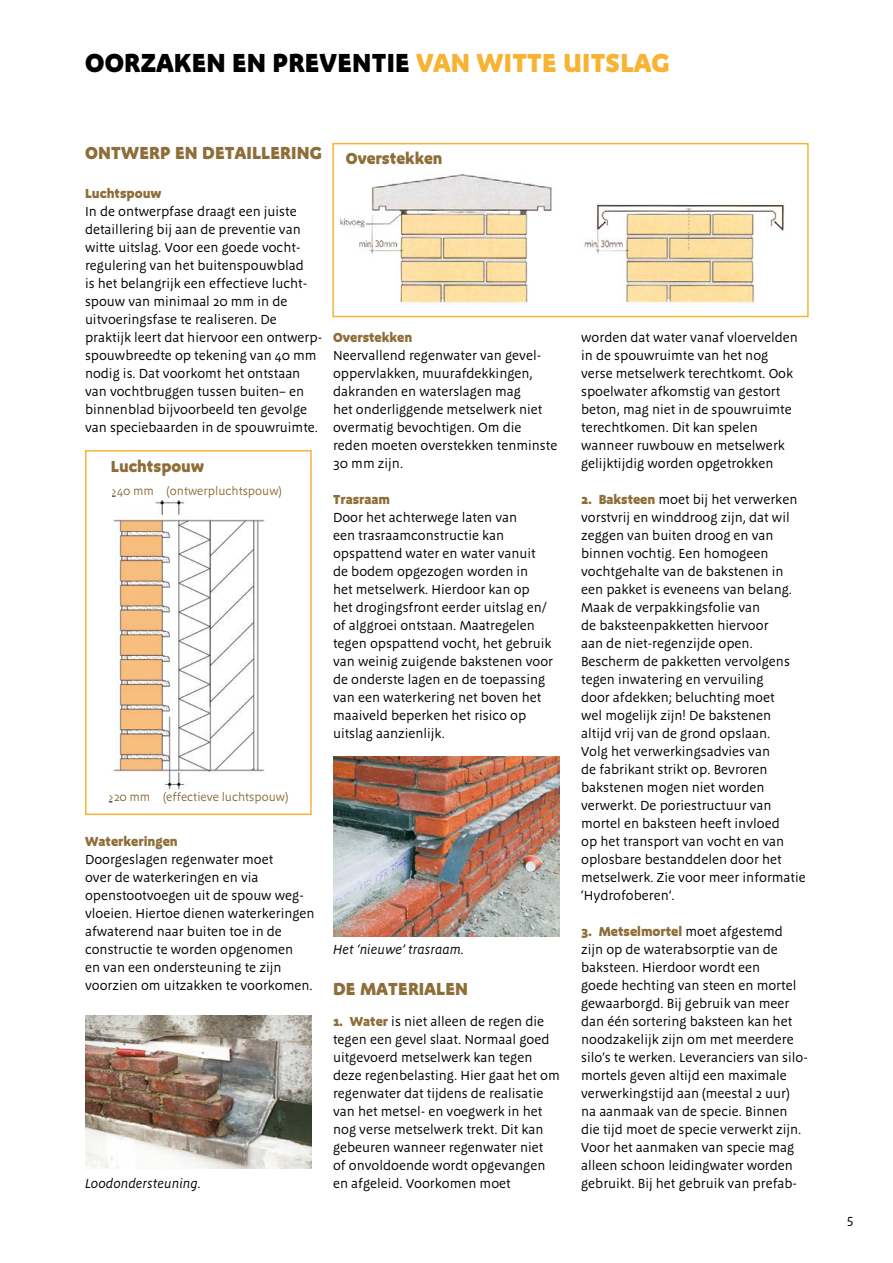
<style>
.page{position:relative;width:893px;height:1263px;background:#fff}
.page>*{position:absolute;margin:0;border:0;box-sizing:border-box;transform-origin:0 0}
.t1{font:900 27px "Megano OT";letter-spacing:.01em;color:#000}
.t2{font:900 18px "Megano OT";letter-spacing:.01em;color:#8e6e38}
.t3{font:900 16.5px "Megano OT";color:#8e6e38}
.t4{font:13.5px/18px "Megano OT";color:#000}
.t5{font:900 13.5px "Megano OT";color:#8e6e38}
.t6{font:italic 13.5px "Megano OT";color:#000}
.t7{font:12px "Megano OT";color:#8e6e38}
.s1{color:#f8b334}
.s2{font-weight:900;color:#8e6e38}
</style>
<div class="page">
<img style="left:333px;top:756px;width:227px;height:180px">
<div style="left:85px;top:450px;width:227px;height:365px;background:#fff;border:2px solid #f8b334"></div>
<img style="left:113px;top:500px;width:152px;height:290px">
<img style="left:85px;top:1015px;width:227px;height:153px">
<img style="left:339px;top:174px;width:213px;height:130px">
<img style="left:584px;top:202px;width:201px;height:102px">
<div style="left:332px;top:143px;width:477px;height:174px;border:2px solid #f8b334"></div>
<h1 class="t1" style="left:85px;top:46px;width:586px">OORZAKEN EN PREVENTIE <span class="s1">VAN WITTE UITSLAG</span></h1>
<h2 class="t2" style="left:85px;top:142px;width:239px">ONTWERP EN DETAILLERING</h2>
<p class="t5" style="left:85px;top:185px;width:78px">Luchtspouw</p>
<p class="t4" style="left:85px;top:202px;width:236px">In de ontwerpfase draagt een juiste detaillering bij aan de preventie van witte uitslag. Voor een goede vocht&shy;regulering van het buitenspouwblad<br>is het belangrijk een effectieve lucht&shy;spouw van minimaal 20 mm in de uitvoeringsfase te realiseren. De praktijk leert dat hiervoor een ontwerp-- spouwbreedte op tekening van 40 mm nodig is. Dat voorkomt het ontstaan van vochtbruggen tussen buiten– en binnenblad bijvoorbeeld ten gevolge van speciebaarden in de spouwruimte.</p>
<p class="t3" style="left:111px;top:457px;width:95px">Luchtspouw</p>
<p class="t7" style="left:111px;top:484px;width:172px">&gt;40 mm (ontwerpluchtspouw)</p>
<p class="t3" style="left:346px;top:148px;width:98px">Overstekken</p>
<p class="t5" style="left:333px;top:329px;width:81px">Overstekken</p>
<p class="t4" style="left:333px;top:346px;width:226px">Neervallend regenwater van gevel&shy;oppervlakken, muurafdekkingen, dakranden en waterslagen mag<br>het onderliggende metselwerk niet overmatig bevochtigen. Om die reden moeten overstekken tenminste<br>30 mm zijn.</p>
<p class="t5" style="left:333px;top:491px;width:58px">Trasraam</p>
<p class="t4" style="left:333px;top:508px;width:221px">Door het achterwege laten van<br>een trasraamconstructie kan opspattend water en water vanuit de bodem opgezogen worden in<br>het metselwerk. Hierdoor kan op<br>het drogingsfront eerder uitslag en/ of alggroei ontstaan. Maatregelen tegen opspattend vocht, het gebruik van weinig zuigende bakstenen voor de onderste lagen en de toepassing van een waterkering net boven het maaiveld beperken het risico op uitslag aanzienlijk.</p>
<p class="t7" style="left:108px;top:790px;width:182px">&gt;20 mm (effectieve luchtspouw)</p>
<p class="t5" style="left:85px;top:833px;width:94px">Waterkeringen</p>
<p class="t4" style="left:85px;top:850px;width:231px">Doorgeslagen regenwater moet<br>over de waterkeringen en via openstootvoegen uit de spouw weg&shy;vloeien. Hiertoe dienen waterkeringen afwaterend naar buiten toe in de constructie te worden opgenomen<br>en van een ondersteuning te zijn voorzien om uitzakken te voorkomen.</p>
<p class="t6" style="left:85px;top:1175px;width:118px">Loodondersteuning.</p>
<p class="t6" style="left:333px;top:941px;width:133px">Het ‘nieuwe’ trasraam.</p>
<h2 class="t2" style="left:333px;top:978px;width:136px">DE MATERIALEN</h2>
<p class="t4" style="left:333px;top:1012px;width:228px"><span class="s2">1. Water</span> is niet alleen de regen die tegen een gevel slaat. Normaal goed uitgevoerd metselwerk kan tegen deze regenbelasting. Hier gaat het om regenwater dat tijdens de realisatie van het metsel- en voegwerk in het nog verse metselwerk trekt. Dit kan gebeuren wanneer regenwater niet<br>of onvoldoende wordt opgevangen en afgeleid. Voorkomen moet</p>
<p class="t4" style="left:581px;top:328px;width:218px">worden dat water vanaf vloervelden in de spouwruimte van het nog verse metselwerk terechtkomt. Ook spoelwater afkomstig van gestort beton, mag niet in de spouwruimte terechtkomen. Dit kan spelen wanneer ruwbouw en metselwerk gelijktijdig worden opgetrokken</p>
<p class="t4" style="left:581px;top:490px;width:226px"><span class="s2">2. Baksteen</span> moet bij het verwerken vorstvrij en winddroog zijn, dat wil zeggen van buiten droog en van binnen vochtig. Een homogeen vochtgehalte van de bakstenen in een pakket is eveneens van belang.<br>Maak de verpakkingsfolie van<br>de baksteenpakketten hiervoor<br>aan de niet-regenzijde open.<br>Bescherm de pakketten vervolgens tegen inwatering en vervuiling<br>door afdekken; beluchting moet<br>wel mogelijk zijn! De bakstenen<br>altijd vrij van de grond opslaan.<br>Volg het verwerkingsadvies van<br>de fabrikant strikt op. Bevroren bakstenen mogen niet worden verwerkt. De poriestructuur van mortel en baksteen heeft invloed<br>op het transport van vocht en van oplosbare bestanddelen door het metselwerk. Zie voor meer informatie ‘Hydrofoberen’.</p>
<p class="t4" style="left:581px;top:922px;width:228px"><span class="s2">3. Metselmortel</span> moet afgestemd zijn op de waterabsorptie van de baksteen. Hierdoor wordt een<br>goede hechting van steen en mortel gewaarborgd. Bij gebruik van meer dan één sortering baksteen kan het noodzakelijk zijn om met meerdere silo’s te werken. Leveranciers van silo&shy;mortels geven altijd een maximale verwerkingstijd aan (meestal 2 uur) na aanmaak van de specie. Binnen die tijd moet de specie verwerkt zijn.<br>Voor het aanmaken van specie mag alleen schoon leidingwater worden gebruikt. Bij het gebruik van prefab-</p>
<p class="t4" style="left:847px;top:1210px;width:8px">5</p>
</div>
